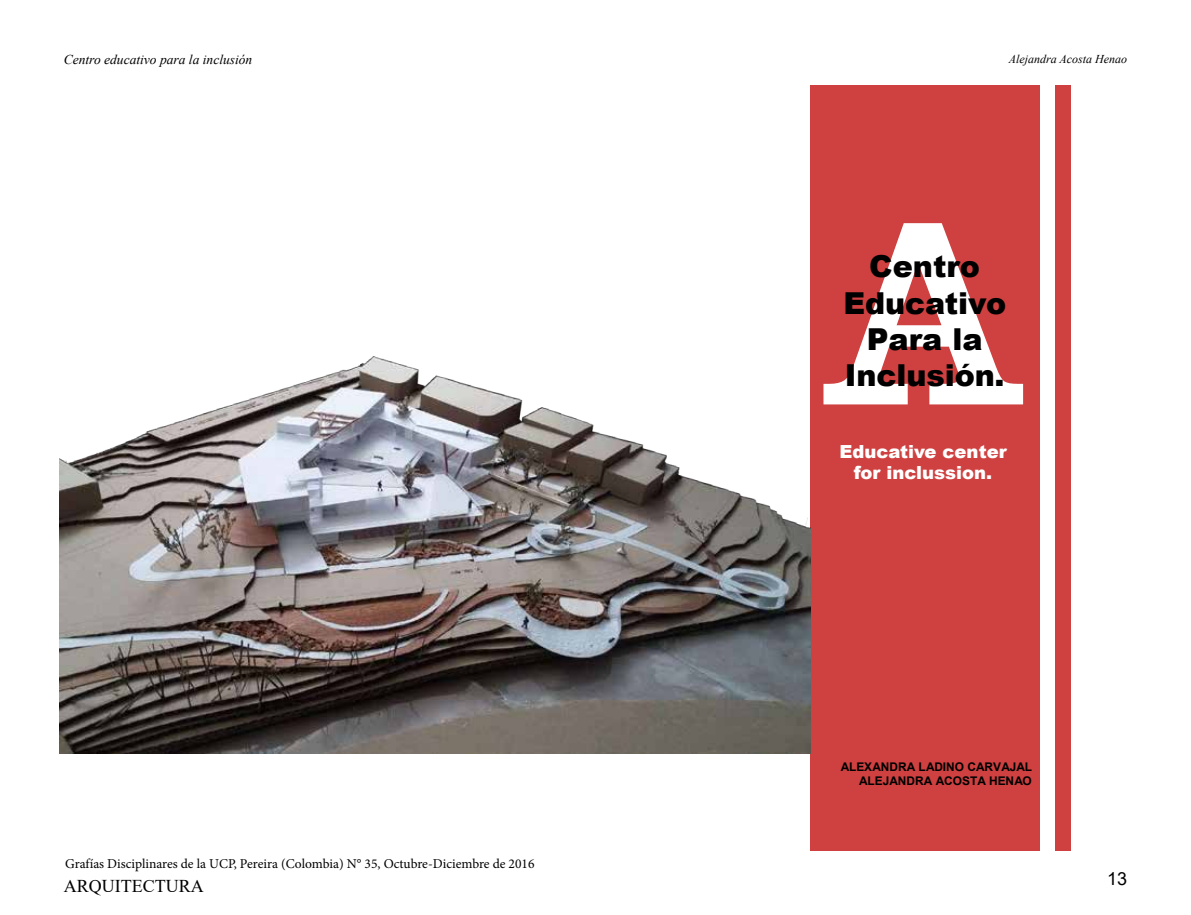
<style>
.page{position:relative;width:1191px;height:915px;background:#fff}
.page>*{position:absolute;margin:0;border:0;box-sizing:border-box;transform-origin:0 0}
.t1{font:900 30.15px/36.3px "Arial";letter-spacing:-.005em;color:#000;text-align:center}
.t2{font:900 18px/21.6px "Arial";color:#fff;text-align:center}
.t3{font:18px "Times New Roman";color:#000}
.t4{font:18px "Arial";color:#000}
.t5{font:13.5px "Minion Pro";color:#000}
.t6{font:italic 13.5px "Times New Roman";color:#000}
.t7{font:italic 12px "Times New Roman";color:#000}
.t8{font:700 11.85px/14.1px "Arial";letter-spacing:-.005em;color:#000;text-align:right}
</style>
<div class="page">
<div style="left:810px;top:85px;width:229px;height:765px;background:#cf4040"></div>
<svg style="left:823px;top:223px;width:200px;height:181px"></svg>
<img style="left:59px;top:356px;width:751px;height:397px">
<div style="left:1055px;top:85px;width:15px;height:765px;background:#cf4040"></div>
<p class="t6" style="left:64px;top:50px;width:190px">Centro educativo para la inclusión</p>
<p class="t7" style="left:1008px;top:50px;width:120px">Alejandra Acosta Henao</p>
<h1 class="t1" style="left:843px;top:247px;width:164px">Centro<br>Educativo<br>Para la<br>Inclusión.</h1>
<h2 class="t2" style="left:839px;top:439px;width:169px">Educative center for inclussion.</h2>
<p class="t5" style="left:65px;top:854px;width:471px">Grafías Disciplinares de la UCP, Pereira (Colombia) N° 35, Octubre-Diciembre de 2016</p>
<h2 class="t3" style="left:64px;top:872px;width:141px">ARQUITECTURA</h2>
<p class="t8" style="left:840px;top:759px;width:193px">ALEXANDRA LADINO CARVAJAL<br>ALEJANDRA ACOSTA HENAO</p>
<h2 class="t4" style="left:1107px;top:865px;width:22px">13</h2>
</div>
